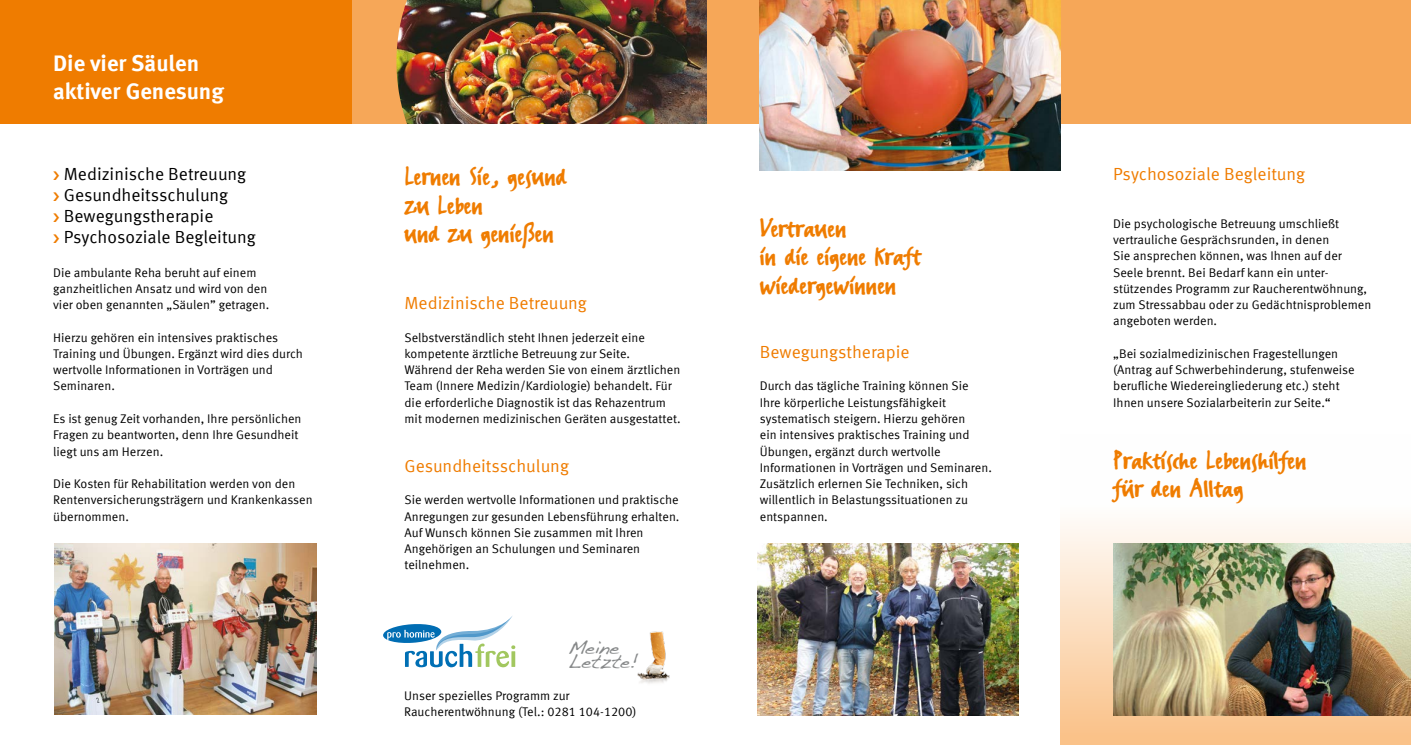
<style>
.page{position:relative;width:1411px;height:745px;background:#fff}
.page>*{position:absolute;margin:0;border:0;box-sizing:border-box;transform-origin:0 0}
.t1{font:30px/28.8px "FF Erikrighthand";color:#ef7c00}
.t2{font:700 22.5px/27.5px "Meta Offc";color:#fff}
.t3{font:17.5px "Meta Offc Norm";color:#ef7c00}
.t4{font:17.5px/21.2px "Meta Offc Norm";color:#000}
.t5{font:17.5px/13.6px "Dakota";color:#868889}
.t6{font:12.5px/16.2px "Meta Offc Norm";color:#000}
</style>
<div class="page">
<div style="left:1059px;top:434px;width:351px;height:310px;background:linear-gradient(to bottom,#fff,#f7c18b)"></div>
<div style="left:351px;top:0;width:1059px;height:124px;background:#f6a758"></div>
<img style="left:428px;top:0;width:278px;height:124px">
<img style="left:1113px;top:543px;width:297px;height:171px">
<img style="left:757px;top:543px;width:261px;height:171px">
<img style="left:759px;top:0;width:300px;height:170px">
<svg style="left:383px;top:616px;width:132px;height:51px"></svg>
<img style="left:637px;top:631px;width:33px;height:53px">
<div style="left:0;top:0;width:351px;height:124px;background:#ef7c00"></div>
<img style="left:54px;top:543px;width:262px;height:171px">
<img style="left:396px;top:0;width:32px;height:124px">
<h2 class="t2" style="left:53px;top:50px;width:172px">Die vier Säulen aktiver Genesung</h2>
<h3 class="t4" style="left:64px;top:163px;width:193px">Medizinische Betreuung<br>Gesundheitsschulung<br>Bewegungstherapie<br>Psychosoziale Begleitung</h3>
<p class="t6" style="left:53px;top:264px;width:217px">Die ambulante Reha beruht auf einem ganzheitlichen Ansatz und wird von den vier oben genannten „Säulen” getragen.</p>
<p class="t6" style="left:53px;top:329px;width:251px">Hierzu gehören ein intensives praktisches Training und Übungen. Ergänzt wird dies durch wertvolle Informationen in Vorträgen und Seminaren.</p>
<p class="t6" style="left:53px;top:410px;width:250px">Es ist genug Zeit vorhanden, Ihre persönlichen<br>Fragen zu beantworten, denn Ihre Gesundheit liegt uns am Herzen.</p>
<p class="t6" style="left:53px;top:475px;width:261px">Die Kosten für Rehabilitation werden von den<br>Rentenversicherungsträgern und Krankenkassen übernommen.</p>
<h1 class="t1" style="left:404px;top:162px;width:164px">Lernen Sie, gesund zu Leben<br>und zu genießen</h1>
<h3 class="t3" style="left:404px;top:293px;width:184px">Medizinische Betreuung</h3>
<p class="t6" style="left:404px;top:329px;width:278px">Selbstverständlich steht Ihnen jederzeit eine kompetente ärztliche Betreuung zur Seite.<br>Während der Reha werden Sie von einem ärztlichen Team (Innere Medizin/Kardiologie) behandelt. Für die erforderliche Diagnostik ist das Rehazentrum mit modernen medizinischen Geräten ausgestattet.</p>
<h3 class="t3" style="left:404px;top:455px;width:166px">Gesundheitsschulung</h3>
<p class="t6" style="left:404px;top:492px;width:276px">Sie werden wertvolle Informationen und praktische Anregungen zur gesunden Lebensführung erhalten.<br>Auf Wunsch können Sie zusammen mit Ihren Angehörigen an Schulungen und Seminaren teilnehmen.</p>
<h3 class="t5" style="left:568px;top:642px;width:72px">Meine<br>Letzte!</h3>
<p class="t6" style="left:404px;top:687px;width:234px">Unser spezielles Programm zur<br>Raucherentwöhnung (Tel.: 0281 104-1200)</p>
<h1 class="t1" style="left:759px;top:213px;width:163px">Vertrauen<br>in die eigene Kraft wiedergewinnen</h1>
<h3 class="t3" style="left:759px;top:341px;width:151px">Bewegungstherapie</h3>
<p class="t6" style="left:759px;top:378px;width:233px">Durch das tägliche Training können Sie Ihre körperliche Leistungsfähigkeit systematisch steigern. Hierzu gehören<br>ein intensives praktisches Training und Übungen, ergänzt durch wertvolle Informationen in Vorträgen und Seminaren.<br>Zusätzlich erlernen Sie Techniken, sich willentlich in Belastungssituationen zu entspannen.</p>
<h3 class="t3" style="left:1113px;top:163px;width:193px">Psychosoziale Begleitung</h3>
<p class="t6" style="left:1113px;top:215px;width:259px">Die psychologische Betreuung umschließt vertrauliche Gesprächsrunden, in denen<br>Sie ansprechen können, was Ihnen auf der Seele brennt. Bei Bedarf kann ein unter&shy;stützendes Programm zur Raucherentwöhnung, zum Stressabbau oder zu Gedächtnisproblemen angeboten werden.</p>
<p class="t6" style="left:1113px;top:345px;width:243px">„Bei sozialmedizinischen Fragestellungen (Antrag auf Schwerbehinderung, stufenweise berufliche Wiedereingliederung etc.) steht Ihnen unsere Sozialarbeiterin zur Seite.“</p>
<h1 class="t1" style="left:1113px;top:445px;width:195px">Praktische Lebenshilfen für den Alltag</h1>
</div>
